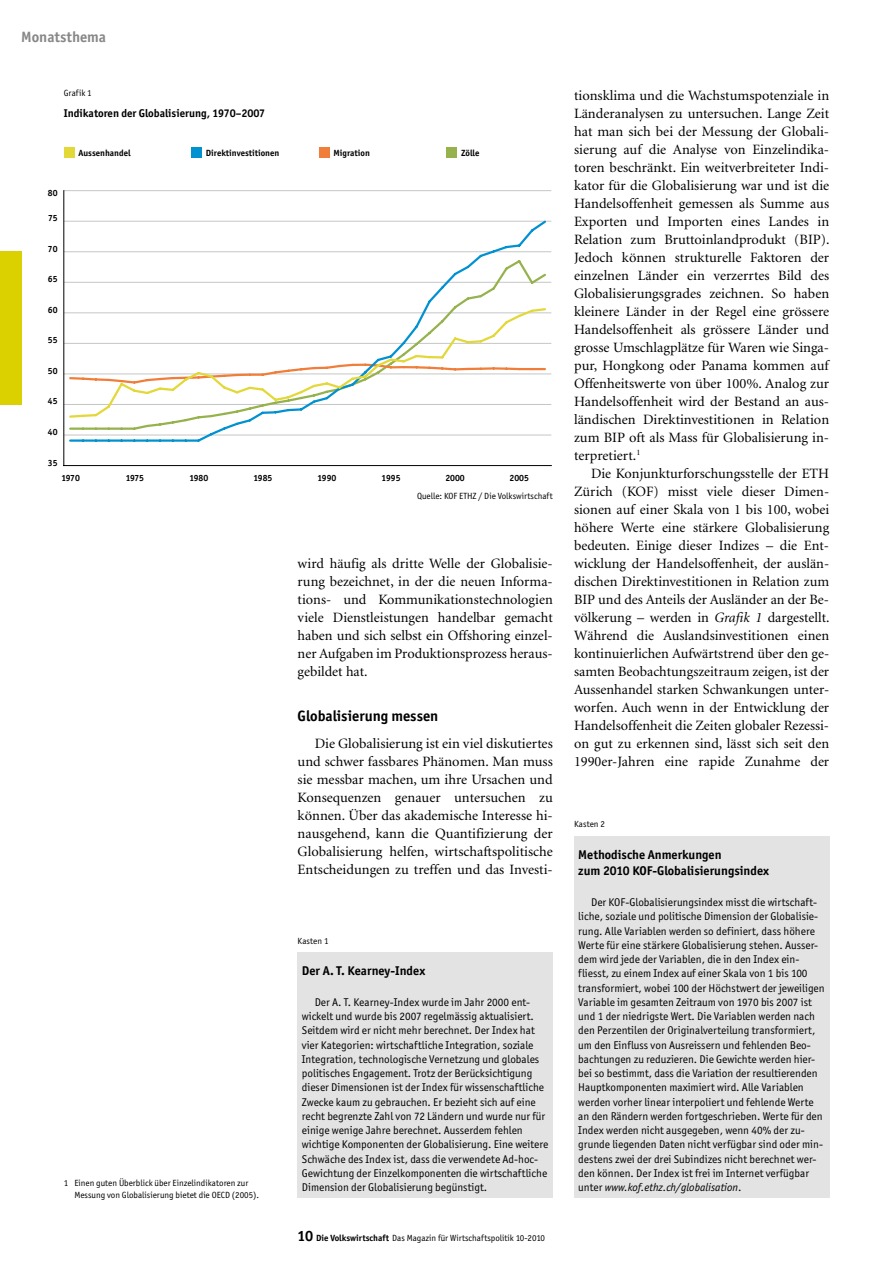
<style>
.page{position:relative;width:893px;height:1263px;background:#fff}
.page>*{position:absolute;margin:0;border:0;box-sizing:border-box;transform-origin:0 0}
.t1{font:700 15px "Officina San ITC";color:#000}
.t2{font:700 15px "Officina San ITC";color:#868786}
.t3{font:14.25px/18px "Minion";color:#000;text-align:justify}
.t4{font:700 12.75px/16.5px "Officina San ITC";color:#000}
.t5{font:11.25px/14.2px "Officina San ITC";color:#000}
.t6{font:700 11.25px "Officina San ITC";color:#000}
.t7{font:9px/12px "Officina San ITC";color:#000}
.t8{font:700 9px "Officina San ITC";color:#000}
.s1{font-weight:700;font-size:15px}
.s2{font-weight:700}
.s3{font-style:italic}
</style>
<div class="page">
<div style="left:0;top:252px;width:21px;height:153px;background:#dcd100"></div>
<div style="left:298px;top:952px;width:255px;height:245px;background:#e3e3e3"></div>
<hr style="left:64px;top:435px;width:487px;height:1px;background:#c5c6c6">
<hr style="left:64px;top:404px;width:487px;height:1px;background:#c5c6c6">
<hr style="left:64px;top:374px;width:487px;height:1px;background:#c5c6c6">
<hr style="left:64px;top:343px;width:487px;height:1px;background:#c5c6c6">
<hr style="left:64px;top:312px;width:487px;height:1px;background:#c5c6c6">
<hr style="left:64px;top:282px;width:487px;height:1px;background:#c5c6c6">
<hr style="left:64px;top:251px;width:487px;height:1px;background:#c5c6c6">
<hr style="left:64px;top:221px;width:487px;height:1px;background:#c5c6c6">
<hr style="left:64px;top:190px;width:487px;height:1px;background:#c5c6c6">
<div style="left:64px;top:148px;width:11px;height:10px;background:#e2d837"></div>
<div style="left:191px;top:148px;width:11px;height:10px;background:#0091d1"></div>
<div style="left:319px;top:148px;width:11px;height:10px;background:#f07e3a"></div>
<div style="left:446px;top:148px;width:11px;height:10px;background:#95b24c"></div>
<hr style="left:64px;top:465px;width:487px;height:1px;background:#000">
<hr style="left:63px;top:191px;width:1px;height:275px;background:#000">
<svg style="left:68px;top:220px;width:480px;height:222px"></svg>
<svg style="left:68px;top:307px;width:479px;height:112px"></svg>
<div style="left:574px;top:836px;width:255px;height:361px;background:#e3e3e3"></div>
<p class="t2" style="left:21px;top:27px;width:86px">Monatsthema</p>
<p class="t7" style="left:64px;top:86px;width:30px">Grafik 1</p>
<p class="t6" style="left:64px;top:106px;width:203px">Indikatoren der Globalisierung, 1970–2007</p>
<p class="t8" style="left:48px;top:188px;width:11px">80</p>
<p class="t8" style="left:48px;top:213px;width:11px">75</p>
<p class="t8" style="left:48px;top:243px;width:11px">70</p>
<p class="t8" style="left:48px;top:274px;width:11px">65</p>
<p class="t8" style="left:48px;top:304px;width:11px">60</p>
<p class="t8" style="left:48px;top:335px;width:11px">55</p>
<p class="t8" style="left:48px;top:365px;width:11px">50</p>
<p class="t8" style="left:48px;top:396px;width:11px">45</p>
<p class="t8" style="left:48px;top:426px;width:11px">40</p>
<p class="t8" style="left:48px;top:457px;width:11px">35</p>
<p class="t8" style="left:78px;top:147px;width:54px">Aussenhandel</p>
<p class="t8" style="left:206px;top:147px;width:75px">Direktinvestitionen</p>
<p class="t8" style="left:333px;top:147px;width:38px">Migration</p>
<p class="t8" style="left:461px;top:147px;width:20px">Zölle</p>
<p class="t8" style="left:61px;top:472px;width:20px">1970</p>
<p class="t8" style="left:126px;top:472px;width:20px">1975</p>
<p class="t8" style="left:189px;top:472px;width:20px">1980</p>
<p class="t8" style="left:253px;top:472px;width:20px">1985</p>
<p class="t8" style="left:318px;top:472px;width:20px">1990</p>
<p class="t8" style="left:382px;top:472px;width:20px">1995</p>
<p class="t8" style="left:445px;top:472px;width:21px">2000</p>
<p class="t8" style="left:510px;top:472px;width:21px">2005</p>
<p class="t7" style="left:417px;top:490px;width:137px">Quelle: KOF ETHZ / Die Volkswirtschaft</p>
<p class="t7" style="left:74px;top:1176px;width:186px;text-indent:-11px">1 Einen guten Überblick über Einzelindikatoren zur<br>Messung von Globalisierung bietet die OECD (2005).</p>
<p class="t3" style="left:298px;top:554px;width:257px">wird häufig als dritte Welle der Globalisie&shy;rung bezeichnet, in der die neuen Informa&shy;tions- und Kommunikationstechnologien viele Dienstleistungen handelbar gemacht haben und sich selbst ein Offshoring einzel&shy;ner Aufgaben im Produktionsprozess heraus&shy;gebildet hat.</p>
<p class="t1" style="left:298px;top:706px;width:142px">Globalisierung messen</p>
<p class="t3" style="left:298px;top:734px;width:257px;text-indent:17px">Die Globalisierung ist ein viel diskutiertes und schwer fassbares Phänomen. Man muss sie messbar machen, um ihre Ursachen und Konsequenzen genauer untersuchen zu können. Über das akademische Interesse hi&shy;nausgehend, kann die Quantifizierung der Globalisierung helfen, wirtschaftspolitische Entscheidungen zu treffen und das Investi-</p>
<p class="t7" style="left:298px;top:935px;width:32px">Kasten 1</p>
<p class="t4" style="left:302px;top:962px;width:125px">Der A. T. Kearney-Index</p>
<p class="t5" style="left:302px;top:995px;width:248px;text-indent:13px">Der A. T. Kearney-Index wurde im Jahr 2000 ent&shy;wickelt und wurde bis 2007 regelmässig aktualisiert.<br>Seitdem wird er nicht mehr berechnet. Der Index hat vier Kategorien: wirtschaftliche Integration, soziale Integration, technologische Vernetzung und globales politisches Engagement. Trotz der Berücksichtigung dieser Dimensionen ist der Index für wissenschaftliche Zwecke kaum zu gebrauchen. Er bezieht sich auf eine recht begrenzte Zahl von 72 Ländern und wurde nur für einige wenige Jahre berechnet. Ausserdem fehlen wichtige Komponenten der Globalisierung. Eine weitere Schwäche des Index ist, dass die verwendete Ad-hoc-Gewichtung der Einzelkomponenten die wirtschaftliche Dimension der Globalisierung begünstigt.</p>
<p class="t7" style="left:298px;top:1232px;width:249px"><span class="s1">10</span> <span class="s2">Die Volkswirtschaft</span> Das Magazin für Wirtschaftspolitik 10-2010</p>
<p class="t3" style="left:574px;top:86px;width:257px">tionsklima und die Wachstumspotenziale in Länderanalysen zu untersuchen. Lange Zeit hat man sich bei der Messung der Globali&shy;sierung auf die Analyse von Einzelindika&shy;toren beschränkt. Ein weitverbreiteter Indi&shy;kator für die Globalisierung war und ist die Handelsoffenheit gemessen als Summe aus Exporten und Importen eines Landes in Relation zum Bruttoinlandprodukt (BIP).<br>Jedoch können strukturelle Faktoren der einzelnen Länder ein verzerrtes Bild des Globalisierungsgrades zeichnen. So haben kleinere Länder in der Regel eine grössere Handelsoffenheit als grössere Länder und grosse Umschlagplätze für Waren wie Singa&shy;pur, Hongkong oder Panama kommen auf Offenheitswerte von über 100%. Analog zur Handelsoffenheit wird der Bestand an aus&shy;ländischen Direktinvestitionen in Relation zum BIP oft als Mass für Globalisierung in&shy;terpretiert.<sup>1</sup></p>
<p class="t3" style="left:574px;top:464px;width:257px;text-indent:17px">Die Konjunkturforschungsstelle der ETH Zürich (KOF) misst viele dieser Dimen&shy;sionen auf einer Skala von 1 bis 100, wobei höhere Werte eine stärkere Globalisierung bedeuten. Einige dieser Indizes – die Ent&shy;wicklung der Handelsoffenheit, der auslän&shy;dischen Direktinvestitionen in Relation zum BIP und des Anteils der Ausländer an der Be&shy;völkerung – werden in <span class="s3">Grafik 1</span> dargestellt.<br>Während die Auslandsinvestitionen einen kontinuierlichen Aufwärtstrend über den ge&shy;samten Beobachtungszeitraum zeigen, ist der Aussenhandel starken Schwankungen unter&shy;worfen. Auch wenn in der Entwicklung der Handelsoffenheit die Zeiten globaler Rezessi&shy;on gut zu erkennen sind, lässt sich seit den 1990er-Jahren eine rapide Zunahme der</p>
<p class="t7" style="left:574px;top:818px;width:32px">Kasten 2</p>
<p class="t4" style="left:578px;top:846px;width:192px">Methodische Anmerkungen<br>zum 2010 KOF-Globalisierungsindex</p>
<p class="t5" style="left:578px;top:895px;width:248px;text-indent:13px">Der KOF-Globalisierungsindex misst die wirtschaft&shy;liche, soziale und politische Dimension der Globalisie&shy;rung. Alle Variablen werden so definiert, dass höhere Werte für eine stärkere Globalisierung stehen. Ausser&shy;dem wird jede der Variablen, die in den Index ein&shy;fliesst, zu einem Index auf einer Skala von 1 bis 100 transformiert, wobei 100 der Höchstwert der jeweiligen Variable im gesamten Zeitraum von 1970 bis 2007 ist und 1 der niedrigste Wert. Die Variablen werden nach den Perzentilen der Originalverteilung transformiert, um den Einfluss von Ausreissern und fehlenden Beo&shy;bachtungen zu reduzieren. Die Gewichte werden hier&shy;bei so bestimmt, dass die Variation der resultierenden Hauptkomponenten maximiert wird. Alle Variablen werden vorher linear interpoliert und fehlende Werte an den Rändern werden fortgeschrieben. Werte für den Index werden nicht ausgegeben, wenn 40% der zu&shy;grunde liegenden Daten nicht verfügbar sind oder min&shy;destens zwei der drei Subindizes nicht berechnet wer&shy;den können. Der Index ist frei im Internet verfügbar unter <span class="s3">www.kof.ethz.ch/globalisation</span>.</p>
</div>
